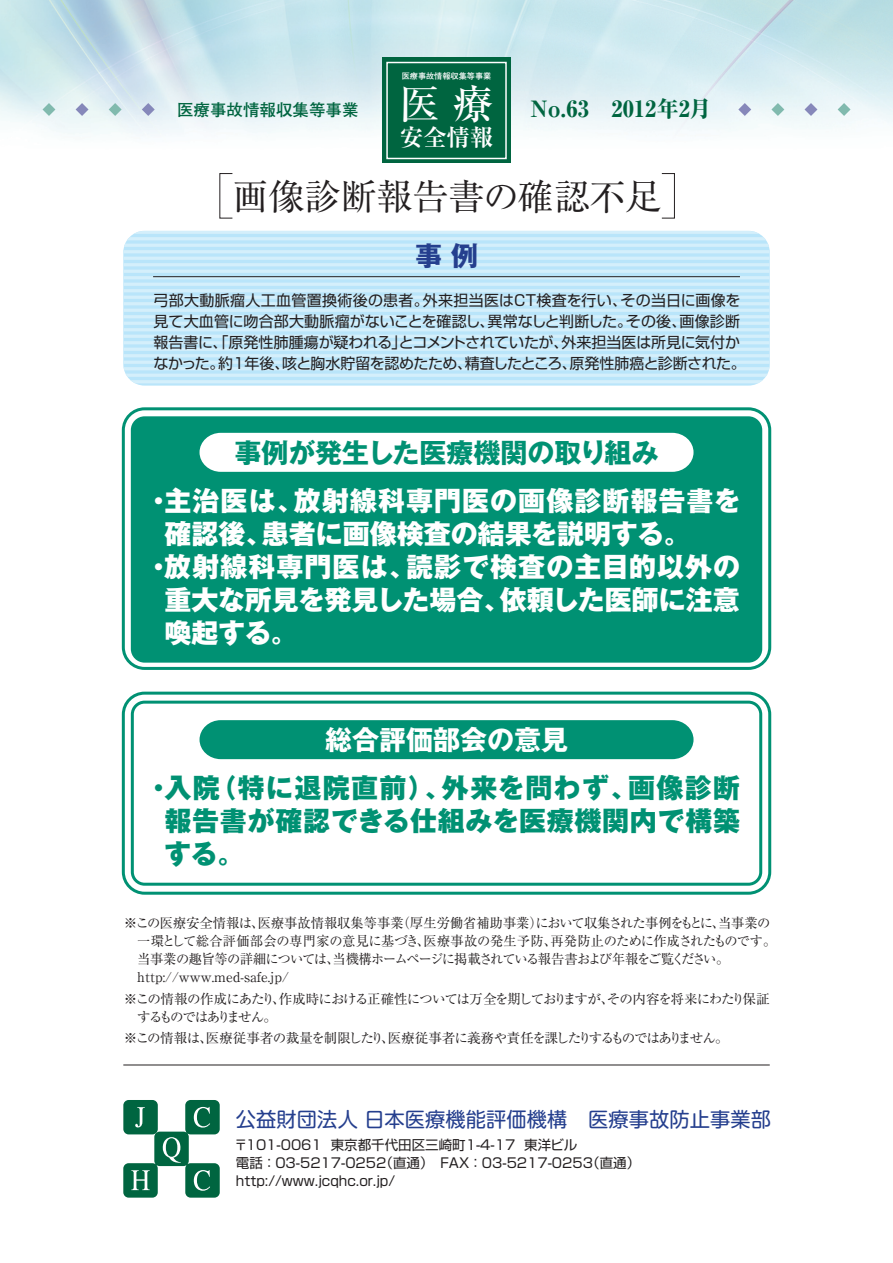
<style>
.page{position:relative;width:893px;height:1263px;background:#fff}
.page>*{position:absolute;margin:0;border:0;box-sizing:border-box;transform-origin:0 0}
.t1{font:40.35px "Ryumin Pro Medium 90 msp RKSJ H";color:#fff}
.t2{font:36px "Ryumin Pro Regular 90 msp RKSJ H";color:#231f20}
.t3{font:27px/33px "Gothic MB101 Pro Heavy 90 msp RKSJ H";letter-spacing:.025em;color:#009173;text-align:justify}
.t4{font:27px "Gothic MB101 Pro Heavy 90 msp RKSJ H";color:#fff}
.t5{font:27px "Gothic MB101 Pro Heavy 90 msp RKSJ H";letter-spacing:.04em;color:#fff}
.t6{font:27px "Gothic MB101 Pro Bold 90 msp RKSJ H";color:#009173}
.t7{font:27px "Gothic MB101 Pro Bold 90 msp RKSJ H";color:#fff}
.t8{font:27px "Gothic MB101 Pro Bold 90 msp RKSJ H";color:#253f8e}
.t9{font:23.4px "Ryumin Pro Bold 90 msp RKSJ H";color:#fff}
.t10{font:22.5px "Ryumin Pro Heavy 90 msp RKSJ H";color:#006540}
.t11{font:20.25px "Shin M Go Pro Regular 90 msp RKSJ H";letter-spacing:.005em;color:#253f8e}
.t12{font:16.5px "Futo Go B101 Pro Bold 90 msp RKSJ H";color:#006540}
.t13{font:15px/21px "Shin Go Pro Regular 90 msp RKSJ H";color:#231f20}
.t14{font:13.5px/18px "Shin Go Pro Regular 90 msp RKSJ H";color:#231f20}
.t15{font:13.5px "Ryumin Pro Regular 90 msp RKSJ H";color:#231f20}
.t16{font:13.5px/18px "Ryumin Pro Regular 90 msp RKSJ H";letter-spacing:-.085em;color:#231f20}
.t17{font:13.5px "Ryumin Pro Regular 90 msp RKSJ H";letter-spacing:-.02em;color:#231f20}
.t18{font:13.5px "Ryumin Pro Regular 90 msp RKSJ H";letter-spacing:-.065em;color:#231f20}
.t19{font:13.5px "Ryumin Pro Regular 90 msp RKSJ H";letter-spacing:-.07em;color:#231f20}
.t20{font:8.1px "Futo Go B101 Pro Bold 90 msp RKSJ H";color:#fff}
</style>
<div class="page">
<img style="left:0;top:0;width:893px;height:1065px">
<svg style="left:109px;top:103px;width:13px;height:13px"></svg>
<svg style="left:43px;top:103px;width:12px;height:13px"></svg>
<svg style="left:142px;top:103px;width:13px;height:13px"></svg>
<svg style="left:76px;top:103px;width:13px;height:13px"></svg>
<svg style="left:771px;top:103px;width:13px;height:13px"></svg>
<svg style="left:804px;top:103px;width:13px;height:13px"></svg>
<svg style="left:738px;top:103px;width:13px;height:13px"></svg>
<svg style="left:837px;top:103px;width:13px;height:13px"></svg>
<div style="left:382px;top:58px;width:129px;height:105px;background:#006540"></div>
<div style="left:386px;top:62px;width:121px;height:97px;border:1px solid #fff"></div>
<hr style="left:123px;top:1065px;width:647px;height:1px;background:#231f20">
<div style="left:661px;top:173px;width:14px;height:45px;border:1px solid #231f20"></div>
<svg style="left:123px;top:1100px;width:97px;height:98px"></svg>
<svg style="left:123px;top:231px;width:647px;height:155px;background:#c6e9fa"></svg>
<hr style="left:153px;top:276px;width:587px;height:1px;background:#231f20">
<div style="left:131px;top:701px;width:631px;height:185px;border:3px solid #009173;border-radius:12px"></div>
<div style="left:200px;top:720px;width:493px;height:39px;background:#009173"></div>
<div style="left:122px;top:692px;width:649px;height:203px;border:3px solid #009173;border-radius:21px"></div>
<div style="left:132px;top:418px;width:629px;height:243px;background:#009173;border-radius:12px"></div>
<div style="left:131px;top:416px;width:631px;height:247px;border:3px solid #009173;border-radius:12px"></div>
<div style="left:200px;top:433px;width:493px;height:39px;background:#fff"></div>
<div style="left:122px;top:407px;width:649px;height:263px;border:3px solid #009173;border-radius:21px"></div>
<p class="t12" style="left:177px;top:103px;width:183px">医療事故情報収集等事業</p>
<p class="t20" style="left:402px;top:73px;width:91px">医療事故情報収集等事業</p>
<h1 class="t1" style="left:399px;top:89px;width:96px">医 療</h1>
<h3 class="t9" style="left:400px;top:129px;width:95px">安全情報</h3>
<h3 class="t10" style="left:531px;top:100px;width:182px">No.63　2012年2月</h3>
<h2 class="t2" style="left:232px;top:183px;width:431px">画像診断報告書の確認不足</h2>
<h3 class="t8" style="left:415px;top:245px;width:64px">事 例</h3>
<p class="t13" style="left:153px;top:291px;width:594px">弓部大動脈瘤人工血管置換術後の患者。外来担当医はCT検査を行い、その当日に画像を見て大血管に吻合部大動脈瘤がないことを確認し、異常なしと判断した。その後、画像診断報告書に、「原発性肺腫瘍が疑われる」とコメントされていたが、外来担当医は所見に気付かなかった。約1年後、咳と胸水貯留を認めたため、精査したところ、原発性肺癌と診断された。</p>
<h3 class="t6" style="left:234px;top:443px;width:426px">事例が発生した医療機関の取り組み</h3>
<h3 class="t5" style="left:145px;top:491px;width:597px">・主治医は、放射線科専門医の画像診断報告書を</h3>
<h3 class="t4" style="left:164px;top:524px;width:528px">確認後、患者に画像検査の結果を説明する。</h3>
<h3 class="t5" style="left:145px;top:557px;width:597px">・放射線科専門医は、読影で検査の主目的以外の</h3>
<h3 class="t4" style="left:164px;top:590px;width:577px">重大な所見を発見した場合、依頼した医師に注意</h3>
<h3 class="t4" style="left:164px;top:623px;width:135px">喚起する。</h3>
<h3 class="t7" style="left:325px;top:730px;width:244px">総合評価部会の意見</h3>
<h3 class="t3" style="left:164px;top:775px;width:577px;text-indent:-19px">・入院（特に退院直前）、外来を問わず、画像診断報告書が確認できる仕組みを医療機関内で構築する。</h3>
<p class="t15" style="left:124px;top:918px;width:648px">※この医療安全情報は、医療事故情報収集等事業（厚生労働省補助事業）において収集された事例をもとに、当事業の</p>
<p class="t17" style="left:137px;top:936px;width:640px">一環として総合評価部会の専門家の意見に基づき、医療事故の発生予防、再発防止のために作成されたものです。</p>
<p class="t19" style="left:137px;top:954px;width:594px">当事業の趣旨等の詳細については、当機構ホームページに掲載されている報告書および年報をご覧ください。</p>
<p class="t15" style="left:124px;top:972px;width:167px">　http://www.med-safe.jp/</p>
<p class="t16" style="left:137px;top:992px;width:634px;text-indent:-13px">※この情報の作成にあたり、作成時における正確性については万全を期しておりますが、その内容を将来にわたり保証するものではありません。</p>
<p class="t18" style="left:124px;top:1033px;width:606px">※この情報は、医療従事者の裁量を制限したり、医療従事者に義務や責任を課したりするものではありません。</p>
<h3 class="t11" style="left:236px;top:1112px;width:537px">公益財団法人 日本医療機能評価機構　医療事故防止事業部</h3>
<p class="t14" style="left:234px;top:1138px;width:408px">〒101-0061 東京都千代田区三崎町1-4-17 東洋ビル<br>電話 ：03-5217-0252（直通）　ＦＡＸ ：03-5217-0253（直通）http://www.jcqhc.or.jp/</p>
</div>
